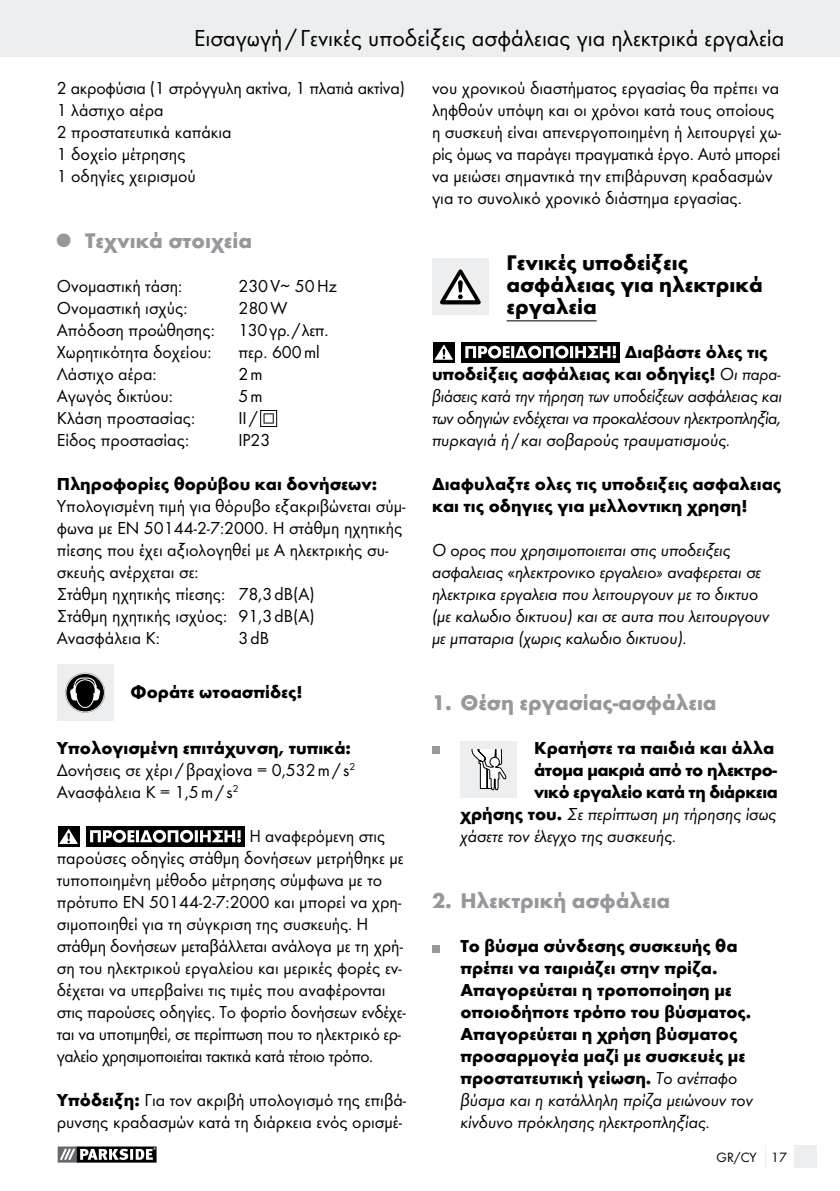
<style>
.page{position:relative;width:840px;height:1191px;background:#fff}
.page>*{position:absolute;margin:0;border:0;box-sizing:border-box;transform-origin:0 0}
.t1{font:24px "Futura Boo";color:#000}
.t2{font:700 22px "Futura";color:#97979c}
.t3{font:700 22px/22px "Futura";color:#000}
.t4{font:18px/22px "Futura Boo";color:#000}
.t5{font:700 18px/22px "Futura";color:#000}
.t6{font:18px/22px "Futura Boo Obl";letter-spacing:-.005em;color:#000}
.t7{font:18px/22px "Futura Boo Obl";letter-spacing:-.005em;color:#000;text-align:justify;scale:.95 1}
.t8{font:700 18px/22px "Futura";letter-spacing:-.025em;color:#000}
.t9{font:18px "Futura Boo";letter-spacing:-.02em;color:#000}
.t10{font:14px "Futura Boo";color:#000}
.s1{font-family:"Futura";font-weight:700}
.s2{font-family:"Futura Boo Obl";font-weight:400}
.s3{font-family:"Futura Boo"}
</style>
<div class="page">
<div style="left:0;top:0;width:839px;height:57px;background:#eceeef"></div>
<div style="left:794px;top:1145px;width:22px;height:23px;background:#eceeef"></div>
<svg style="left:57px;top:1146px;width:100px;height:17px"></svg>
<svg style="left:58px;top:1146px;width:98px;height:16px"></svg>
<svg style="left:260px;top:410px;width:17px;height:17px"></svg>
<div style="left:57px;top:664px;width:56px;height:57px;background:#eceeef"></div>
<svg style="left:65px;top:673px;width:40px;height:39px"></svg>
<div style="left:86px;top:826px;width:159px;height:20px;background:#000"></div>
<div style="left:58px;top:826px;width:21px;height:20px;background:#000"></div>
<svg style="left:59px;top:828px;width:19px;height:16px"></svg>
<svg style="left:90px;top:830px;width:151px;height:12px"></svg>
<hr style="left:506px;top:320px;width:90px;height:1px;background:#000">
<div style="left:432px;top:258px;width:56px;height:57px;background:#eceeef"></div>
<svg style="left:440px;top:269px;width:40px;height:35px"></svg>
<div style="left:461px;top:342px;width:159px;height:20px;background:#000"></div>
<div style="left:433px;top:342px;width:21px;height:20px;background:#000"></div>
<svg style="left:434px;top:344px;width:19px;height:16px"></svg>
<svg style="left:465px;top:346px;width:151px;height:12px"></svg>
<div style="left:432px;top:746px;width:7px;height:8px;background:#97979c"></div>
<div style="left:460px;top:741px;width:57px;height:57px;background:#eceeef"></div>
<svg style="left:471px;top:749px;width:35px;height:41px"></svg>
<div style="left:432px;top:944px;width:7px;height:8px;background:#97979c"></div>
<h1 class="t1" style="left:194px;top:24px;width:591px">Eισαγωγή / Γενικές υποδείξεις ασφάλειας για ηλεκτρικά εργαλεία</h1>
<p class="t4" style="left:57px;top:77px;width:350px">2 ακροφύσια (1 στρόγγυλη ακτίνα, 1 πλατιά ακτίνα)<br>1 λάστιχο αέρα<br>2 προστατευτικά καπάκια<br>1 δοχείο μέτρησης<br>1 οδηγίες χειρισμού</p>
<p class="t2" style="left:57px;top:227px;width:197px"><sup>Q</sup> Τεχνικά στοιχεία</p>
<p class="t4" style="left:57px;top:275px;width:127px">Ονομαστική τάση:</p>
<p class="t4" style="left:238px;top:275px;width:100px">230V∼ 50Hz</p>
<p class="t4" style="left:57px;top:297px;width:132px">Ονομαστική ισχύς:</p>
<p class="t4" style="left:238px;top:297px;width:51px">280W</p>
<p class="t4" style="left:57px;top:319px;width:159px">Απόδοση προώθησης:</p>
<p class="t9" style="left:238px;top:319px;width:91px">130γρ./λεπ.</p>
<p class="t4" style="left:57px;top:341px;width:156px">Χωρητικότητα δοχείου:</p>
<p class="t4" style="left:238px;top:341px;width:83px">περ. 600ml</p>
<p class="t4" style="left:57px;top:363px;width:101px">Λάστιχο αέρα:</p>
<p class="t4" style="left:238px;top:363px;width:26px">2m</p>
<p class="t4" style="left:57px;top:385px;width:118px">Αγωγός δικτύου:</p>
<p class="t4" style="left:238px;top:385px;width:26px">5m</p>
<p class="t4" style="left:57px;top:407px;width:140px">Κλάση προστασίας:</p>
<p class="t4" style="left:238px;top:407px;width:21px">II/</p>
<p class="t4" style="left:57px;top:429px;width:134px">Είδος προστασίας:</p>
<p class="t4" style="left:238px;top:429px;width:34px">IP23</p>
<p class="t5" style="left:57px;top:473px;width:322px">Πληροφορίες θορύβου και δονήσεων:</p>
<p class="t4" style="left:57px;top:495px;width:350px">Υπολογισμένη τιμή για θόρυβο εξακριβώνεται σύμ&shy;φωνα με EN 50144-2-7:2000. Η στάθμη ηχητικής πίεσης που έχει αξιολογηθεί με A ηλεκτρικής συ&shy;σκευής ανέρχεται σε:<br>Στάθμη ηχητικής πίεσης: 78,3dB(A)<br>Στάθμη ηχητικής ισχύος: 91,3dB(A)<br>Ανασφάλεια K:</p>
<p class="t4" style="left:238px;top:627px;width:32px">3dB</p>
<p class="t5" style="left:130px;top:681px;width:174px">Φοράτε ωτοασπίδες!</p>
<p class="t5" style="left:57px;top:737px;width:295px">Υπολογισμένη επιτάχυνση, τυπικά:</p>
<p class="t4" style="left:57px;top:759px;width:300px">Δονήσεις σε χέρι /βραχίονα = 0,532m/ s<sup>2<br></sup>Ανασφάλεια K = 1,5m/ s<sup>2</sup></p>
<p class="t4" style="left:57px;top:825px;width:350px;text-indent:192px">Η αναφερόμενη στις παρούσες οδηγίες στάθμη δονήσεων μετρήθηκε με τυποποιημένη μέθοδο μέτρησης σύμφωνα με το πρότυπο EN 50144-2-7:2000 και μπορεί να χρη&shy;σιμοποιηθεί για τη σύγκριση της συσκευής. Η στάθμη δονήσεων μεταβάλλεται ανάλογα με τη χρή&shy;ση του ηλεκτρικού εργαλείου και μερικές φορές εν&shy;δέχεται να υπερβαίνει τις τιμές που αναφέρονται στις παρούσες οδηγίες. Το φορτίο δονήσεων ενδέχε&shy;ται να υποτιμηθεί, σε περίπτωση που το ηλεκτρικό ερ&shy;γαλείο χρησιμοποιείται τακτικά κατά τέτοιο τρόπο.</p>
<p class="t4" style="left:57px;top:1089px;width:351px"><span class="s1">Υπόδειξη:</span> Για τον ακριβή υπολογισμό της επιβά&shy;ρυνσης κραδασμών κατά τη διάρκεια ενός ορισμέ-</p>
<p class="t4" style="left:432px;top:77px;width:350px">νου χρονικού διαστήματος εργασίας θα πρέπει να ληφθούν υπόψη και οι χρόνοι κατά τους οποίους η συσκευή είναι απενεργοποιημένη ή λειτουργεί χω&shy;ρίς όμως να παράγει πραγματικά έργο. Αυτό μπορεί να μειώσει σημαντικά την επιβάρυνση κραδασμών για το συνολικό χρονικό διάστημα εργασίας.</p>
<p class="t3" style="left:506px;top:251px;width:257px">Γενικές υποδείξεις ασφάλειας για ηλεκτρικά εργαλεία</p>
<p class="t5" style="left:432px;top:341px;width:350px;text-indent:193px">Διαβάστε όλες τις υποδείξεις ασφάλειας και οδηγίες! <span class="s2">Οι παρα-</span></p>
<p class="t7" style="left:432px;top:385px;width:370px">βιάσεις κατά την τήρηση των υποδείξεων ασφάλειας και των οδηγιών ενδέχεται να προκαλέσουν ηλεκτροπληξία, πυρκαγιά ή / και σοβαρούς τραυματισμούς.</p>
<p class="t5" style="left:432px;top:473px;width:350px">Διαφυλαξτε ολες τις υποδειξεις ασφαλειας και τις οδηγιες για μελλοντικη χρηση!</p>
<p class="t6" style="left:432px;top:539px;width:339px">Ο ορος που χρησιμοποιειται στις υποδειξεις ασφαλειας <span class="s3">«</span>ηλεκτρονικο εργαλειο» αναφερεται σε ηλεκτρικα εργαλεια που λειτουργουν με το δικτυο (με καλωδιο δικτυου) και σε αυτa που λειτουργουν με μπαταρια (χωρις καλωδιο δικτυου).</p>
<p class="t2" style="left:432px;top:689px;width:286px">1. Θέση εργασίας-ασφάλεια</p>
<p class="t8" style="left:534px;top:737px;width:245px">Κρατήστε τα παιδιά και άλλα άτομα μακριά από το ηλεκτρο&shy;νικό εργαλείο κατά τη διάρκεια</p>
<p class="t6" style="left:460px;top:803px;width:317px"><span class="s1">χρήσης του.</span> Σε περίπτωση μη τήρησης ίσως χάσετε τον έλεγχο της συσκευής.</p>
<p class="t2" style="left:432px;top:887px;width:239px">2. Ηλεκτρική ασφάλεια</p>
<p class="t5" style="left:460px;top:935px;width:292px">Το βύσμα σύνδεσης συσκευής θα πρέπει να ταιριάζει στην πρίζα.<br>Απαγορεύεται η τροποποίηση με οποιοδήποτε τρόπο του βύσματος.<br>Απαγορεύεται η χρήση βύσματος προσαρμογέα μαζί με συσκευές με προστατευτική γείωση. <span class="s2">Το ανέπαφο</span></p>
<p class="t6" style="left:460px;top:1089px;width:294px">βύσμα και η κατάλληλη πρίζα μειώνουν τον κίνδυνο πρόκλησης ηλεκτροπληξίας.</p>
<p class="t10" style="left:716px;top:1149px;width:72px">GR/CY 17</p>
</div>
